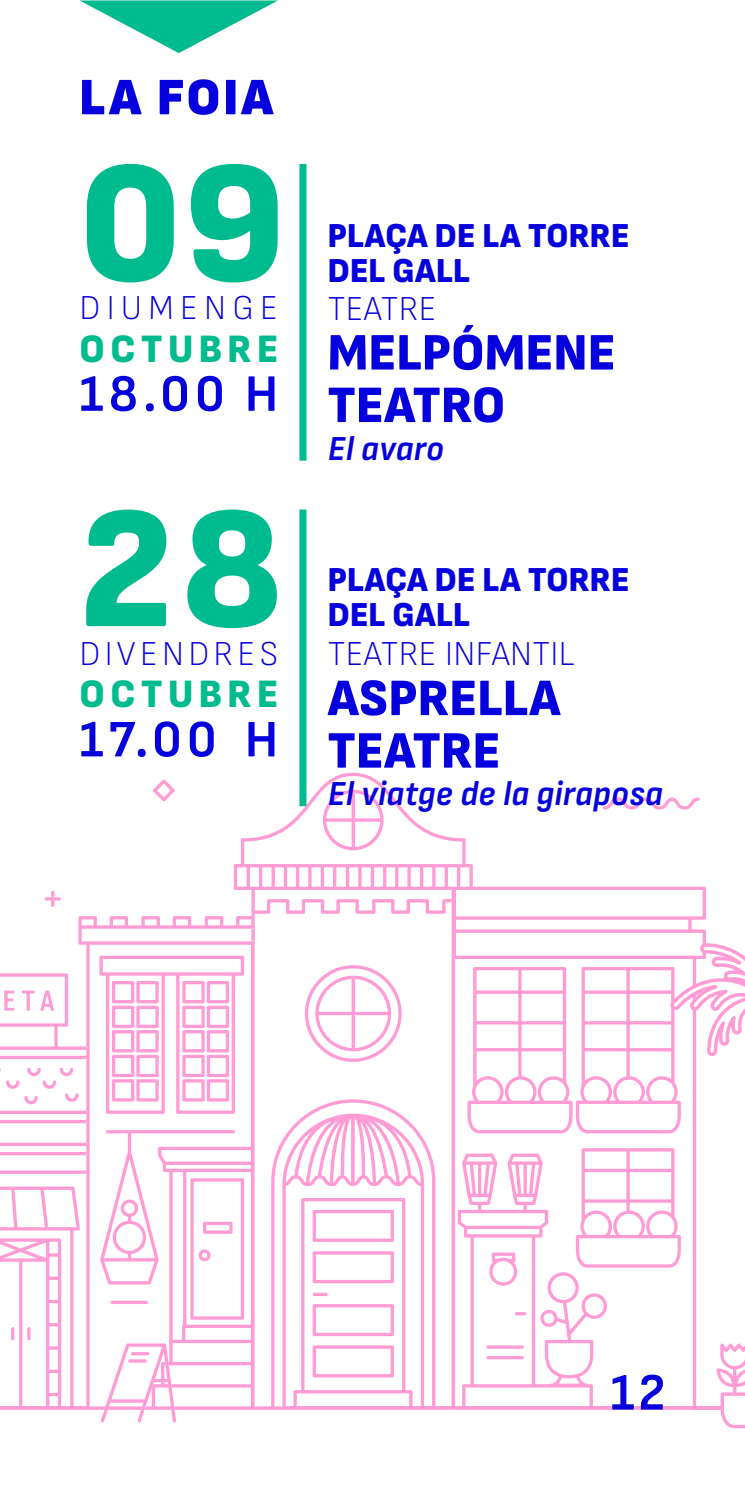
<style>
.page{position:relative;width:745px;height:1489px;background:#fff}
.page>*{position:absolute;margin:0;border:0;box-sizing:border-box;transform-origin:0 0}
.t1{font:900 175px/345.4px "Attractive Semi Cond";color:#00bb8d}
.t2{font:900 52.5px/52.5px "Attractive Semi Cond";letter-spacing:.01em;color:#0600dd}
.t3{font:700 52.5px "Attractive Semi Cond";letter-spacing:.1em;color:#0600dd}
.t4{font:800 52.5px "Attractive Semi Cond";letter-spacing:.06em;color:#0600dd}
.t5{font:900 40.25px "Attractive Semi Cond";letter-spacing:.14em;color:#00bb8d}
.t6{font:900 35px/35px "Attractive Semi Cond";letter-spacing:.01em;color:#0600dd}
.t7{font:italic 700 35px "Attractive Semi Cond";letter-spacing:.01em;color:#0600dd}
.t8{font:300 35px "Attractive Semi Cond";letter-spacing:.01em;color:#0600dd}
.t9{font:300 35px "Attractive Semi Cond";letter-spacing:.125em;color:#0600dd}
.t10{font:300 35px "Attractive Semi Cond";letter-spacing:.18em;color:#0600dd}
</style>
<div class="page">
<svg style="left:234px;top:772px;width:238px;height:637px"></svg>
<svg style="left:451px;top:886px;width:254px;height:523px"></svg>
<svg style="left:78px;top:916px;width:176px;height:493px"></svg>
<svg style="left:603px;top:797px;width:96px;height:12px"></svg>
<svg style="left:51px;top:890px;width:3px;height:17px"></svg>
<hr style="left:45px;top:897px;width:16px;height:3px;background:#ff9cd6;border-radius:2px">
<svg style="left:153px;top:779px;width:22px;height:22px"></svg>
<svg style="left:0;top:955px;width:244px;height:467px"></svg>
<hr style="left:690px;top:1406px;width:54px;height:3px;background:#ff9cd6">
<svg style="left:716px;top:1343px;width:28px;height:84px"></svg>
<svg style="left:467px;top:941px;width:277px;height:192px"></svg>
<div style="left:299px;top:164px;width:7px;height:296px;background:#00bb8d"></div>
<div style="left:299px;top:509px;width:7px;height:297px;background:#00bb8d"></div>
<svg style="left:79px;top:0;width:199px;height:53px"></svg>
<h2 class="t4" style="left:79px;top:63px;width:195px">LA FOIA</h2>
<h1 class="t1" style="left:79px;top:47px;width:207px">09<br>28</h1>
<p class="t10" style="left:79px;top:288px;width:200px">DIUMENGE</p>
<p class="t5" style="left:79px;top:323px;width:200px">OCTUBRE</p>
<h2 class="t3" style="left:79px;top:363px;width:200px">18.00 H</h2>
<p class="t9" style="left:79px;top:633px;width:200px">DIVENDRES</p>
<p class="t5" style="left:79px;top:668px;width:200px">OCTUBRE</p>
<h2 class="t3" style="left:79px;top:708px;width:200px">17.00 H</h2>
<p class="t6" style="left:327px;top:217px;width:303px">PLAÇA DE LA TORRE<br>DEL GALL</p>
<p class="t8" style="left:327px;top:288px;width:110px">TEATRE</p>
<h2 class="t2" style="left:327px;top:325px;width:289px">MELPÓMENE<br>TEATRO</h2>
<p class="t7" style="left:327px;top:428px;width:117px">El avaro</p>
<p class="t6" style="left:327px;top:561px;width:303px">PLAÇA DE LA TORRE<br>DEL GALL</p>
<p class="t8" style="left:327px;top:634px;width:248px">TEATRE INFANTIL</p>
<h2 class="t2" style="left:327px;top:670px;width:234px">ASPRELLA<br>TEATRE</h2>
<p class="t7" style="left:327px;top:773px;width:336px">El viatge de la giraposa</p>
<h2 class="t3" style="left:610px;top:1361px;width:57px">12</h2>
</div>
